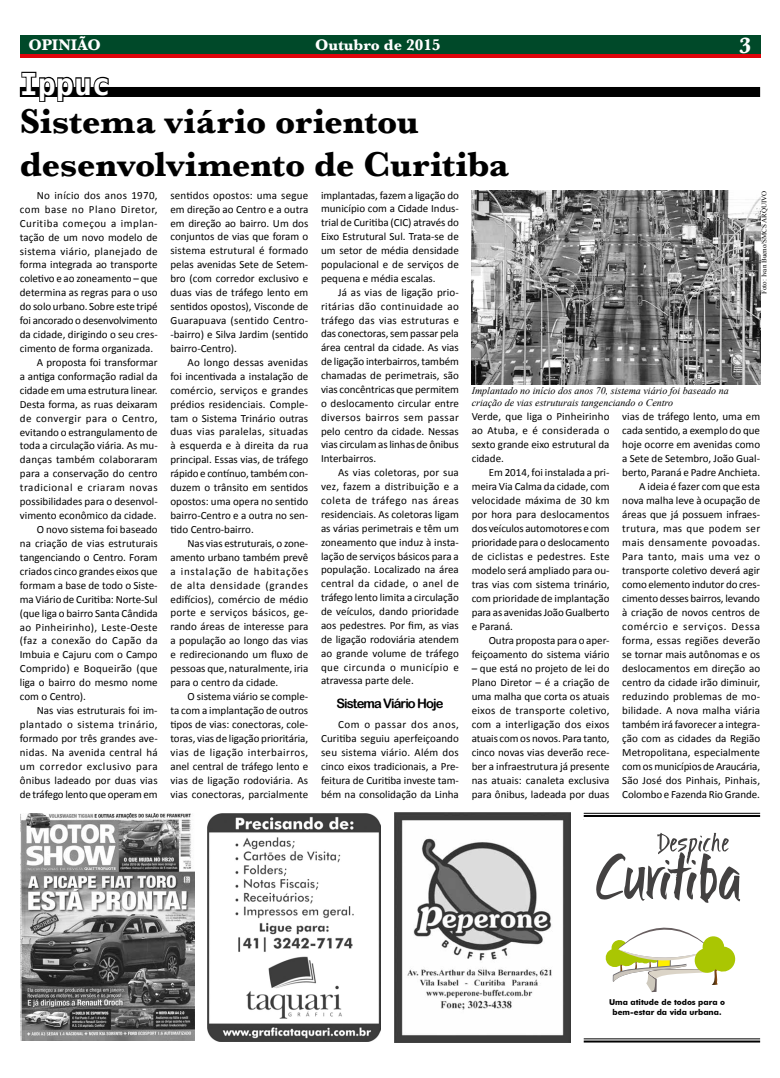
<style>
.page{position:relative;width:780px;height:1078px;background:#fff}
.page>*{position:absolute;margin:0;border:0;box-sizing:border-box;transform-origin:0 0}
.t1{font:700 36px/43.2px "Baskerville";letter-spacing:-.005em;color:#000}
.t2{font:700 30px "Menlo";color:#fff}
.t3{font:700 23px "Baskerville";color:#fff}
.t4{font:700 16px "Baskerville";color:#fff}
.t5{font:13px "Arial Rounded MT Bold";letter-spacing:-.07em;color:#000}
.t6{font:11px/13.9px "Calibri";color:#000;text-align:justify}
.t7{font:11px "Calibri";letter-spacing:.03em;color:#000}
.t8{font:11px "Calibri";letter-spacing:.04em;color:#000}
.t9{font:11px "Calibri";letter-spacing:.025em;color:#000}
.t10{font:11px "Calibri";letter-spacing:.045em;color:#000}
.t11{font:11px "Calibri";letter-spacing:.05em;color:#000}
.t12{font:11px "Calibri";letter-spacing:.02em;color:#000}
.t13{font:11px "Calibri";letter-spacing:.035em;color:#000}
.t14{font:italic 10px/12px "Times New Roman";color:#000}
.t15{font:700 8.1px/9.7px "Futura BT";color:#000;text-align:center}
.t16{font:7px "Times New Roman";color:#000}
</style>
<div class="page">
<div style="left:20px;top:35px;width:740px;height:20px;background:#004929"></div>
<hr style="left:20px;top:55px;width:740px;height:3px;background:#e0040b">
<img style="left:394px;top:812px;width:176px;height:230px">
<img style="left:208px;top:813px;width:172px;height:228px">
<div style="left:20px;top:87px;width:740px;height:10px;background:#000"></div>
<svg style="left:21px;top:71px;width:88px;height:31px"></svg>
<svg style="left:596px;top:832px;width:144px;height:70px"></svg>
<hr style="left:583px;top:1038px;width:177px;height:1px;background:#000">
<hr style="left:583px;top:1040px;width:177px;height:2px;background:#000">
<hr style="left:583px;top:812px;width:177px;height:1px;background:#000">
<hr style="left:583px;top:814px;width:177px;height:2px;background:#000">
<svg style="left:605px;top:927px;width:131px;height:64px"></svg>
<img style="left:471px;top:190px;width:289px;height:194px">
<img style="left:20px;top:813px;width:174px;height:226px">
<h3 class="t4" style="left:28px;top:34px;width:74px">OPINIÃO</h3>
<h3 class="t4" style="left:315px;top:34px;width:127px">Outubro de 2015</h3>
<h3 class="t3" style="left:739px;top:29px;width:14px">3</h3>
<h2 class="t2" style="left:20px;top:63px;width:92px">Ippuc</h2>
<h1 class="t1" style="left:20px;top:100px;width:491px">Sistema viário orientou desenvolvimento de Curitiba</h1>
<p class="t7" style="left:37px;top:188px;width:122px">No início dos anos 1970,</p>
<p class="t10" style="left:20px;top:202px;width:139px">com base no Plano Diretor,</p>
<p class="t8" style="left:20px;top:216px;width:139px">Curitiba começou a implan-</p>
<p class="t6" style="left:20px;top:230px;width:139px">tação de um novo modelo de</p>
<p class="t7" style="left:20px;top:244px;width:139px">sistema viário, planejado de</p>
<p class="t6" style="left:20px;top:258px;width:139px">forma integrada ao transporte</p>
<p class="t6" style="left:20px;top:272px;width:139px">coletivo e ao zoneamento – que</p>
<p class="t6" style="left:20px;top:286px;width:139px">determina as regras para o uso</p>
<p class="t6" style="left:20px;top:299px;width:139px">do solo urbano. Sobre este tripé</p>
<p class="t6" style="left:20px;top:313px;width:139px">foi ancorado o desenvolvimento</p>
<p class="t6" style="left:20px;top:327px;width:139px">da cidade, dirigindo o seu cres-</p>
<p class="t6" style="left:20px;top:341px;width:135px">cimento de forma organizada.</p>
<p class="t6" style="left:37px;top:355px;width:122px">A proposta foi transformar</p>
<p class="t6" style="left:20px;top:369px;width:139px">a antiga conformação radial da</p>
<p class="t6" style="left:20px;top:383px;width:139px">cidade em uma estrutura linear.</p>
<p class="t6" style="left:20px;top:397px;width:139px">Desta forma, as ruas deixaram</p>
<p class="t8" style="left:20px;top:411px;width:139px">de convergir para o Centro,</p>
<p class="t6" style="left:20px;top:425px;width:139px">evitando o estrangulamento de</p>
<p class="t6" style="left:20px;top:439px;width:139px">toda a circulação viária. As mu-</p>
<p class="t12" style="left:20px;top:452px;width:139px">danças também colaboraram</p>
<p class="t6" style="left:20px;top:466px;width:139px">para a conservação do centro</p>
<p class="t11" style="left:20px;top:480px;width:139px">tradicional e criaram novas</p>
<p class="t6" style="left:20px;top:494px;width:139px">possibilidades para o desenvol-</p>
<p class="t6" style="left:20px;top:508px;width:138px">vimento econômico da cidade.</p>
<p class="t6" style="left:37px;top:522px;width:122px">O novo sistema foi baseado</p>
<p class="t6" style="left:20px;top:536px;width:139px">na criação de vias estruturais</p>
<p class="t6" style="left:20px;top:550px;width:139px">tangenciando o Centro. Foram</p>
<p class="t6" style="left:20px;top:564px;width:139px">criados cinco grandes eixos que</p>
<p class="t6" style="left:20px;top:578px;width:139px">formam a base de todo o Siste-</p>
<p class="t6" style="left:20px;top:592px;width:139px">ma Viário de Curitiba: Norte-Sul</p>
<p class="t6" style="left:20px;top:606px;width:139px">(que liga o bairro Santa Cândida</p>
<p class="t7" style="left:20px;top:619px;width:139px">ao Pinheirinho), Leste-Oeste</p>
<p class="t13" style="left:20px;top:633px;width:139px">(faz a conexão do Capão da</p>
<p class="t6" style="left:20px;top:647px;width:139px">Imbuia e Cajuru com o Campo</p>
<p class="t9" style="left:20px;top:661px;width:139px">Comprido) e Boqueirão (que</p>
<p class="t6" style="left:20px;top:675px;width:139px">liga o bairro do mesmo nome</p>
<p class="t6" style="left:20px;top:689px;width:68px">com o Centro).</p>
<p class="t6" style="left:37px;top:703px;width:122px">Nas vias estruturais foi im-</p>
<p class="t8" style="left:20px;top:717px;width:139px">plantado o sistema trinário,</p>
<p class="t6" style="left:20px;top:731px;width:139px">formado por três grandes ave-</p>
<p class="t9" style="left:20px;top:745px;width:139px">nidas. Na avenida central há</p>
<p class="t10" style="left:20px;top:759px;width:139px">um corredor exclusivo para</p>
<p class="t6" style="left:20px;top:773px;width:139px">ônibus ladeado por duas vias</p>
<p class="t6" style="left:20px;top:786px;width:139px">de tráfego lento que operam em</p>
<p class="t16" style="left:759px;top:294px;width:105px;rotate:-90deg">Foto: Ivan Bueno/SMCS ARQUIVO</p>
<p class="t6" style="left:321px;top:188px;width:139px">implantadas, fazem a ligação do município com a Cidade Indus&shy;trial de Curitiba (CIC) através do Eixo Estrutural Sul. Trata-se de um setor de média densidade populacional e de serviços de pequena e média escalas.</p>
<p class="t6" style="left:321px;top:285px;width:139px;text-indent:17px">Já as vias de ligação prio&shy;ritárias dão continuidade ao tráfego das vias estruturas e das conectoras, sem passar pela área central da cidade. As vias de ligação interbairros, também chamadas de perimetrais, são vias concêntricas que permitem o deslocamento circular entre diversos bairros sem passar pelo centro da cidade. Nessas vias circulam as linhas de ônibus Interbairros.</p>
<p class="t6" style="left:321px;top:465px;width:139px;text-indent:17px">As vias coletoras, por sua vez, fazem a distribuição e a coleta de tráfego nas áreas residenciais. As coletoras ligam as várias perimetrais e têm um zoneamento que induz à insta&shy;lação de serviços básicos para a população. Localizado na área central da cidade, o anel de tráfego lento limita a circulação de veículos, dando prioridade aos pedestres. Por fim, as vias de ligação rodoviária atendem ao grande volume de tráfego que circunda o município e atravessa parte dele.</p>
<p class="t5" style="left:336px;top:695px;width:108px">Sistema Viário Hoje</p>
<p class="t6" style="left:321px;top:717px;width:139px;text-indent:17px">Com o passar dos anos, Curitiba seguiu aperfeiçoando seu sistema viário. Além dos cinco eixos tradicionais, a Pre&shy;feitura de Curitiba investe tam&shy;bém na consolidação da Linha</p>
<p class="t6" style="left:170px;top:188px;width:139px">sentidos opostos: uma segue em direção ao Centro e a outra em direção ao bairro. Um dos conjuntos de vias que foram o sistema estrutural é formado pelas avenidas Sete de Setem&shy;bro (com corredor exclusivo e duas vias de tráfego lento em sentidos opostos), Visconde de Guarapuava (sentido Centro--bairro) e Silva Jardim (sentido bairro-Centro).</p>
<p class="t6" style="left:170px;top:355px;width:139px;text-indent:17px">Ao longo dessas avenidas foi incentivada a instalação de comércio, serviços e grandes prédios residenciais. Comple&shy;tam o Sistema Trinário outras duas vias paralelas, situadas à esquerda e à direita da rua principal. Essas vias, de tráfego rápido e contínuo, também con&shy;duzem o trânsito em sentidos opostos: uma opera no sentido bairro-Centro e a outra no sen&shy;tido Centro-bairro.</p>
<p class="t6" style="left:170px;top:536px;width:139px;text-indent:17px">Nas vias estruturais, o zone&shy;amento urbano também prevê a instalação de habitações de alta densidade (grandes edifícios), comércio de médio porte e serviços básicos, ge&shy;rando áreas de interesse para a população ao longo das vias e redirecionando um fluxo de pessoas que, naturalmente, iria para o centro da cidade.</p>
<p class="t6" style="left:170px;top:689px;width:139px;text-indent:17px">O sistema viário se comple&shy;ta com a implantação de outros tipos de vias: conectoras, cole&shy;toras, vias de ligação prioritária, vias de ligação interbairros, anel central de tráfego lento e vias de ligação rodoviária. As vias conectoras, parcialmente</p>
<p class="t14" style="left:471px;top:384px;width:258px">Implantado no início dos anos 70, sistema viário foi baseado na criação de vias estruturais tangenciando o Centro</p>
<p class="t6" style="left:622px;top:409px;width:139px;text-align:right">vias de tráfego lento, uma em cada sentido, a exemplo do que hoje ocorre em avenidas como a Sete de Setembro, João Gual&shy;berto, Paraná e Padre Anchieta.<br>A ideia é fazer com que esta nova malha leve à ocupação de áreas que já possuem infraes&shy;trutura, mas que podem ser mais densamente povoadas.<br>Para tanto, mais uma vez o transporte coletivo deverá agir como elemento indutor do cres&shy;cimento desses bairros, levando à criação de novos centros de comércio e serviços. Dessa forma, essas regiões deverão se tornar mais autônomas e os deslocamentos em direção ao centro da cidade irão diminuir, reduzindo problemas de mo&shy;bilidade. A nova malha viária também irá favorecer a integra&shy;ção com as cidades da Região<br>Metropolitana, especialmente com os municípios de Araucária,<br>São José dos Pinhais, Pinhais,<br>Colombo e Fazenda Rio Grande.</p>
<p class="t6" style="left:471px;top:409px;width:139px">Verde, que liga o Pinheirinho ao Atuba, e é considerada o sexto grande eixo estrutural da cidade.</p>
<p class="t6" style="left:471px;top:465px;width:139px;text-indent:17px">Em 2014, foi instalada a pri&shy;meira Via Calma da cidade, com velocidade máxima de 30 km por hora para deslocamentos dos veículos automotores e com prioridade para o deslocamento de ciclistas e pedestres. Este modelo será ampliado para ou&shy;tras vias com sistema trinário, com prioridade de implantação para as avenidas João Gualberto e Paraná.</p>
<p class="t6" style="left:471px;top:633px;width:139px;text-align:right">Outra proposta para o aper&shy;feiçoamento do sistema viário</p>
<p class="t6" style="left:471px;top:661px;width:139px">– que está no projeto de lei do Plano Diretor – é a criação de uma malha que corta os atuais eixos de transporte coletivo, com a interligação dos eixos atuais com os novos. Para tanto, cinco novas vias deverão rece&shy;ber a infraestrutura já presente nas atuais: canaleta exclusiva para ônibus, ladeada por duas</p>
<p class="t15" style="left:609px;top:996px;width:117px">Uma atitude de todos para o bem-estar da vida urbana.</p>
</div>
